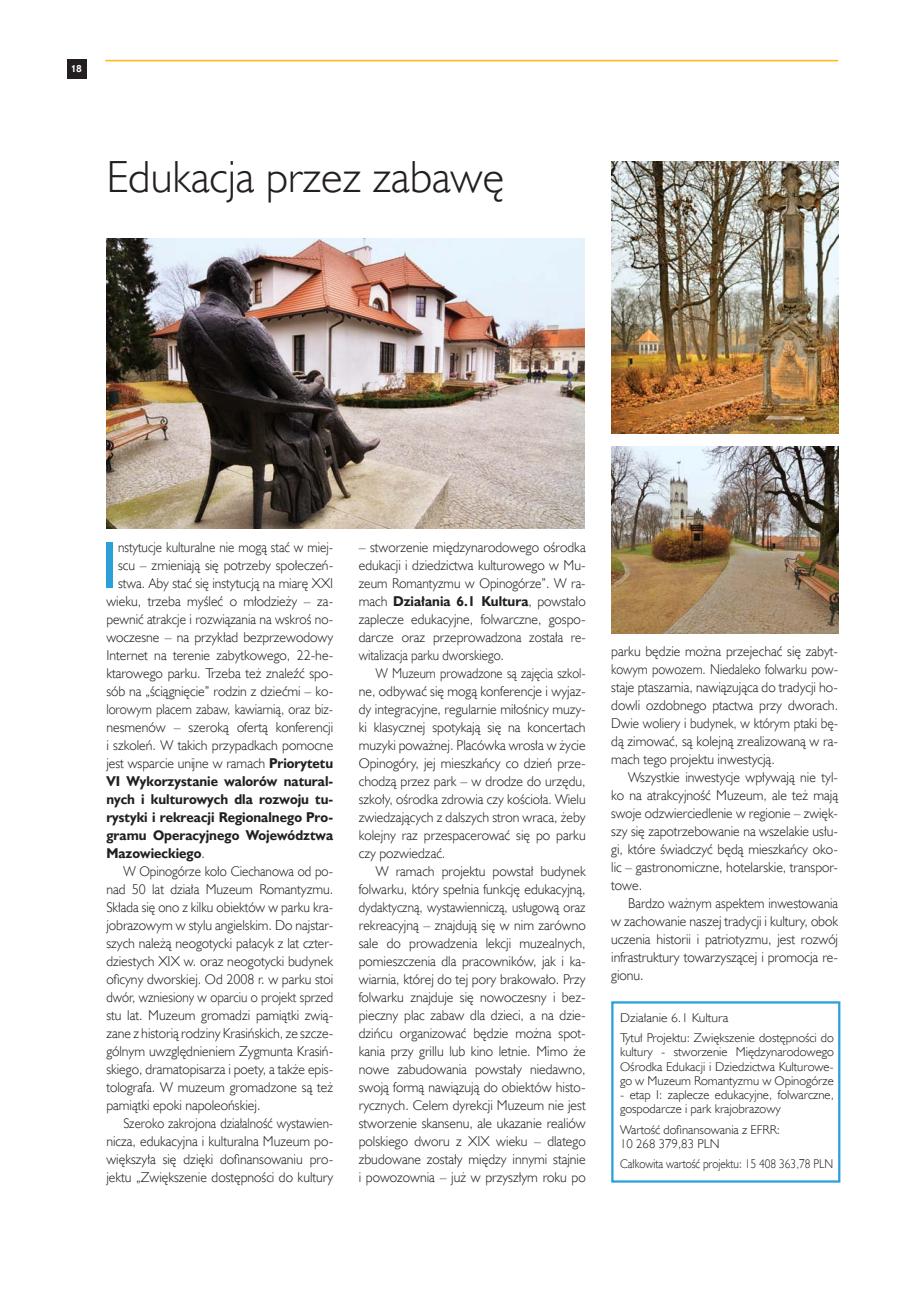
<style>
.page{position:relative;width:919px;height:1289px;background:#fff}
.page>*{position:absolute;margin:0;border:0;box-sizing:border-box;transform-origin:0 0}
.t1{font:66.9px "Humanst 521 EU";color:#2a9fda}
.t2{font:45px "Humanst 521 Lt EU";color:#231f20}
.t3{font:14.25px/18px "Humanst 521 Lt EU";color:#231f20;text-align:justify}
.t4{font:14.25px/18px "Humanst 521 Lt EU";color:#231f20;text-align:right;scale:.93 1}
.t5{font:14.25px/18px "Humanst 521 Lt EU";color:#231f20;text-align:justify;scale:.9 1}
.t6{font:700 14.25px/18px "Humanst 521 EU";color:#231f20;text-align:justify}
.t7{font:14.25px/18px "Humanst 521 Lt EU";color:#231f20;text-align:justify;scale:.94 1}
.t8{font:14.25px/18px "Humanst 521 Lt EU";color:#231f20;text-align:justify;scale:.91 1}
.t9{font:12.75px/14.2px "Humanst 521 Lt EU";color:#231f20}
.t10{font:12.75px/20.2px "Humanst 521 Lt EU";color:#231f20;scale:1.07 1}
.t11{font:12.75px "Humanst 521 Lt EU";color:#231f20;scale:.89 1}
.t12{font:700 10.5px "Opel Sans";color:#fff}
.s1{font-family:"Humanst 521 EU";font-weight:700}
.s2{font-family:"Humanst 521 Lt EU";font-weight:400}
</style>
<div class="page">
<hr style="left:105px;top:60px;width:733px;height:1px;background:#fdb813">
<div style="left:67px;top:60px;width:19px;height:19px;background:#231f20"></div>
<img style="left:611px;top:162px;width:227px;height:272px">
<img style="left:611px;top:446px;width:227px;height:187px">
<img style="left:107px;top:238px;width:477px;height:290px">
<div style="left:611px;top:1001px;width:229px;height:181px;border:2px solid #2a9fda"></div>
<p class="t12" style="left:71px;top:62px;width:12px">18</p>
<h2 class="t2" style="left:106px;top:149px;width:399px">Edukacja przez zabawę</h2>
<p class="t4" style="left:106px;top:538px;width:245px">nstytucje kulturalne nie mogą stać w miej&shy;scu – zmieniają się potrzeby społeczeń&shy;stwa. Aby stać się instytucją na miarę XXI wieku, trzeba myśleć o młodzieży – za&shy;pewnić atrakcje i rozwiązania na wskroś no&shy;woczesne – na przykład bezprzewodowy Internet na terenie zabytkowego, 22-he&shy;ktarowego parku. Trzeba też znaleźć spo&shy;sób na „ściągnięcie” rodzin z dziećmi – ko&shy;lorowym placem zabaw, kawiarnią, oraz biz&shy;nesmenów – szeroką ofertą konferencji i szkoleń. W takich przypadkach pomocne jest wsparcie unĳne w ramach <span class="s1">Priorytetu</span></p>
<p class="t6" style="left:106px;top:771px;width:228px">VI Wykorzystanie walorów natural&shy;nych i kulturowych dla rozwoju tu&shy;rystyki i rekreacji Regionalnego Pro&shy;gramu Operacyjnego Województwa Mazowieckiego<span class="s2">.</span></p>
<p class="t4" style="left:106px;top:862px;width:245px;text-align:justify;text-indent:17px">W Opinogórze koło Ciechanowa od po&shy;nad 50 lat działa Muzeum Romantyzmu.<br>Składa się ono z kilku obiektów w parku kra&shy;jobrazowym w stylu angielskim. Do najstar&shy;szych należą neogotycki pałacyk z lat czter&shy;dziestych XIX w. oraz neogotycki budynek oficyny dworskiej. Od 2008 r. w parku stoi dwór, wzniesiony w oparciu o projekt sprzed stu lat. Muzeum gromadzi pamiątki zwią&shy;zane z historią rodziny Krasińskich, ze szcze&shy;gólnym uwzględnieniem Zygmunta Krasiń&shy;skiego, dramatopisarza i poety, a także epis&shy;tolografa. W muzeum gromadzone są też pamiątki epoki napoleońskiej.</p>
<p class="t8" style="left:106px;top:1114px;width:251px;text-indent:17px">Szeroko zakrojona działalność wystawien&shy;nicza, edukacyjna i kulturalna Muzeum po&shy;większyła się dzięki dofinansowaniu pro&shy;jektu „Zwiększenie dostępności do kultury</p>
<h1 class="t1" style="left:101px;top:524px;width:18px">I</h1>
<p class="t3" style="left:359px;top:538px;width:228px">– stworzenie międzynarodowego ośrodka edukacji i dziedzictwa kulturowego w Mu&shy;zeum Romantyzmu w Opinogórze”. W ra-</p>
<p class="t6" style="left:359px;top:591px;width:228px"><span class="s2">mach</span> Działania 6.1 Kultura<span class="s2">, powstało</span></p>
<p class="t3" style="left:359px;top:610px;width:228px">zaplecze edukacyjne, folwarczne, gospo&shy;darcze oraz przeprowadzona została re&shy;witalizacja parku dworskiego.</p>
<p class="t5" style="left:359px;top:664px;width:253px;text-indent:17px">W Muzeum prowadzone są zajęcia szkol&shy;ne, odbywać się mogą konferencje i wyjaz&shy;dy integracyjne, regularnie miłośnicy muzy&shy;ki klasycznej spotykają się na koncertach muzyki poważnej. Placówka wrosła w życie Opinogóry, jej mieszkańcy co dzień prze&shy;chodzą przez park – w drodze do urzędu, szkoły, ośrodka zdrowia czy kościoła. Wielu zwiedzających z dalszych stron wraca, żeby kolejny raz przespacerować się po parku czy pozwiedzać.</p>
<p class="t3" style="left:359px;top:862px;width:228px;text-indent:17px">W ramach projektu powstał budynek folwarku, który spełnia funkcję edukacyjną, dydaktyczną, wystawienniczą, usługową oraz rekreacyjną – znajdują się w nim zarówno sale do prowadzenia lekcji muzealnych, pomieszczenia dla pracowników, jak i ka&shy;wiarnia, której do tej pory brakowało. Przy folwarku znajduje się nowoczesny i bez&shy;pieczny plac zabaw dla dzieci, a na dzie&shy;dzińcu organizować będzie można spot&shy;kania przy grillu lub kino letnie. Mimo że nowe zabudowania powstały niedawno, swoją formą nawiązują do obiektów histo&shy;rycznych. Celem dyrekcji Muzeum nie jest stworzenie skansenu, ale ukazanie realiów polskiego dworu z XIX wieku – dlatego zbudowane zostały między innymi stajnie i powozownia – już w przyszłym roku po</p>
<p class="t3" style="left:611px;top:641px;width:228px">parku będzie można przejechać się zabyt&shy;kowym powozem. Niedaleko folwarku pow&shy;staje ptaszarnia, nawiązująca do tradycji ho&shy;dowli ozdobnego ptactwa przy dworach.<br>Dwie woliery i budynek, w którym ptaki bę&shy;dą zimować, są kolejną zrealizowaną w ra&shy;mach tego projektu inwestycją.</p>
<p class="t3" style="left:611px;top:767px;width:228px;text-indent:17px">Wszystkie inwestycje wpływają nie tyl&shy;ko na atrakcyjność Muzeum, ale też mają swoje odzwierciedlenie w regionie – zwięk&shy;szy się zapotrzebowanie na wszelakie usłu&shy;gi, które świadczyć będą mieszkańcy oko&shy;lic – gastronomiczne, hotelarskie, transpor&shy;towe.</p>
<p class="t7" style="left:611px;top:893px;width:243px;text-indent:17px">Bardzo ważnym aspektem inwestowania w zachowanie naszej tradycji i kultury, obok uczenia historii i patriotyzmu, jest rozwój infrastruktury towarzyszącej i promocja re&shy;gionu.</p>
<p class="t10" style="left:620px;top:1007px;width:201px">Działanie 6.1 Kultura<br>Tytuł Projektu: Zwiększenie dostępności do</p>
<p class="t9" style="left:620px;top:1044px;width:215px;text-align:justify">kultury - stworzenie Międzynarodowego Ośrodka Edukacji i Dziedzictwa Kulturowe&shy;go w Muzeum Romantyzmu w Opinogórze</p>
<p class="t9" style="left:620px;top:1087px;width:215px">- etap I: zaplecze edukacyjne, folwarczne, gospodarcze i park krajobrazowy</p>
<p class="t9" style="left:620px;top:1121px;width:161px">Wartość dofinansowania z EFRR:<br>10 268 379,83 PLN</p>
<p class="t11" style="left:620px;top:1155px;width:241px">Całkowita wartość projektu: 15 408 363,78 PLN</p>
</div>
